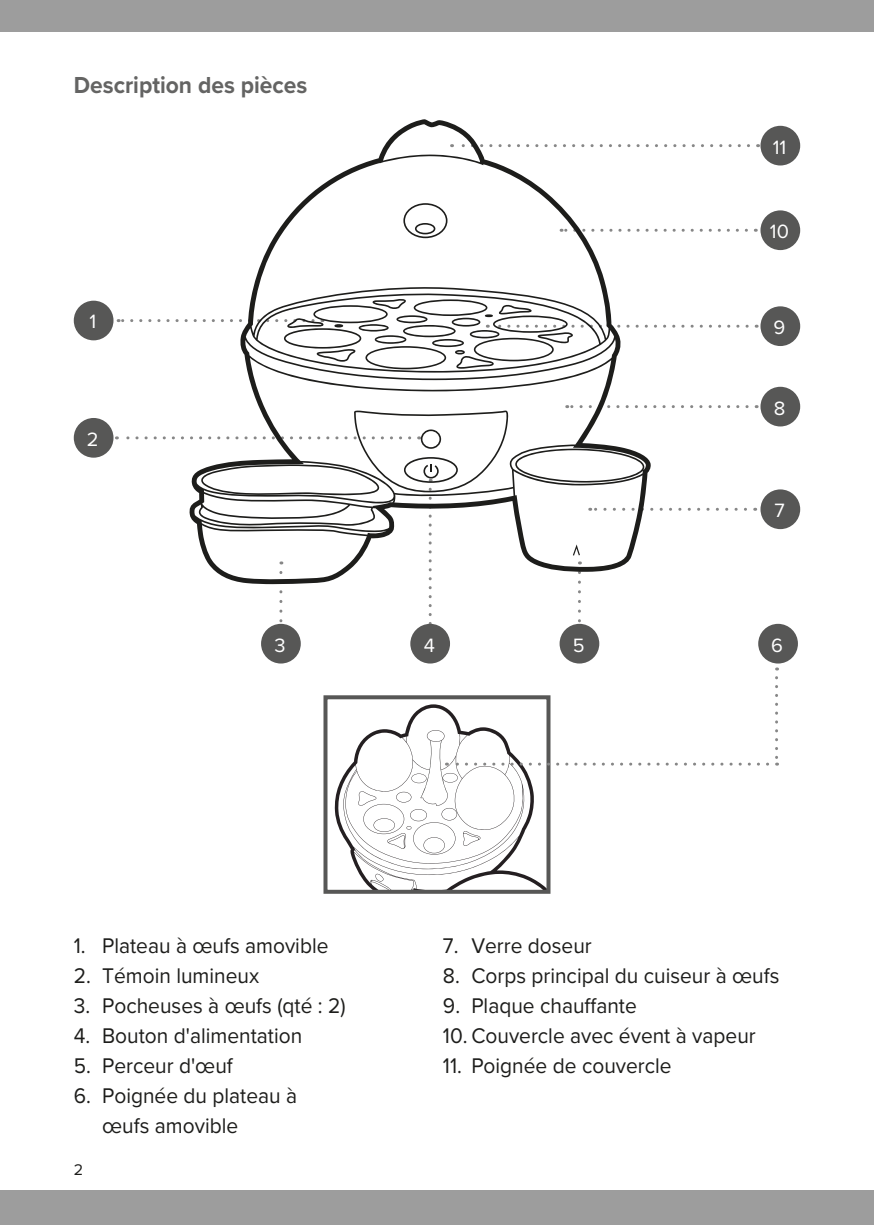
<style>
.page{position:relative;width:874px;height:1225px;background:#fff}
.page>*{position:absolute;margin:0;border:0;box-sizing:border-box;transform-origin:0 0}
.t1{font:700 24px "Proxima Nova";color:#646463;scale:.95 1}
.t2{font:22px/30px "Proxima Nova";color:#1d1d1b;scale:.95 1}
.t3{font:20px "Proxima Nova";color:#fff}
.t4{font:16px "Proxima Nova";color:#1d1d1b}
</style>
<div class="page">
<div style="left:856px;top:0;width:17px;height:31px;background:#9d9d9d"></div>
<div style="left:856px;top:1191px;width:17px;height:34px;background:#9d9d9d"></div>
<div style="left:0;top:0;width:856px;height:31px;background:#9d9d9d"></div>
<div style="left:0;top:1191px;width:856px;height:34px;background:#9d9d9d"></div>
<svg style="left:323px;top:695px;width:228px;height:199px"></svg>
<div style="left:410px;top:624px;width:40px;height:39px;background:#575756;border-radius:50%"></div>
<svg style="left:577px;top:590px;width:3px;height:34px"></svg>
<div style="left:559px;top:624px;width:40px;height:39px;background:#575756;border-radius:50%"></div>
<div style="left:261px;top:624px;width:39px;height:39px;background:#575756;border-radius:50%"></div>
<svg style="left:775px;top:677px;width:2px;height:88px"></svg>
<svg style="left:333px;top:704px;width:434px;height:187px"></svg>
<div style="left:760px;top:489px;width:39px;height:40px;background:#575756;border-radius:50%"></div>
<svg style="left:650px;top:508px;width:95px;height:3px"></svg>
<div style="left:757px;top:624px;width:40px;height:39px;background:#575756;border-radius:50%"></div>
<div style="left:760px;top:387px;width:39px;height:39px;background:#575756;border-radius:50%"></div>
<svg style="left:653px;top:405px;width:93px;height:3px"></svg>
<div style="left:760px;top:306px;width:39px;height:40px;background:#575756;border-radius:50%"></div>
<div style="left:760px;top:210px;width:39px;height:40px;background:#575756;border-radius:50%"></div>
<svg style="left:654px;top:229px;width:92px;height:3px"></svg>
<div style="left:760px;top:126px;width:39px;height:39px;background:#575756;border-radius:50%"></div>
<svg style="left:655px;top:144px;width:93px;height:3px"></svg>
<div style="left:74px;top:301px;width:39px;height:39px;background:#575756;border-radius:50%"></div>
<div style="left:74px;top:418px;width:39px;height:40px;background:#575756;border-radius:50%"></div>
<svg style="left:247px;top:119px;width:403px;height:465px"></svg>
<svg style="left:116px;top:410px;width:392px;height:220px"></svg>
<svg style="left:118px;top:299px;width:628px;height:70px"></svg>
<svg style="left:403px;top:203px;width:44px;height:35px"></svg>
<svg style="left:572px;top:544px;width:7px;height:11px"></svg>
<p class="t1" style="left:74px;top:67px;width:247px">Description des pièces</p>
<p class="t3" style="left:89px;top:307px;width:8px">1</p>
<p class="t3" style="left:87px;top:424px;width:13px">2</p>
<p class="t3" style="left:274px;top:630px;width:13px">3</p>
<p class="t3" style="left:423px;top:630px;width:13px">4</p>
<p class="t3" style="left:572px;top:630px;width:13px">5</p>
<p class="t3" style="left:772px;top:132px;width:15px">11</p>
<p class="t3" style="left:769px;top:216px;width:21px">10</p>
<p class="t3" style="left:773px;top:312px;width:13px">9</p>
<p class="t3" style="left:773px;top:393px;width:13px">8</p>
<p class="t3" style="left:774px;top:495px;width:12px">7</p>
<p class="t3" style="left:771px;top:630px;width:13px">6</p>
<p class="t2" style="left:74px;top:929px;width:269px">1. Plateau à œufs amovible</p>
<p class="t2" style="left:74px;top:959px;width:196px">2. Témoin lumineux</p>
<p class="t2" style="left:74px;top:989px;width:287px">3. Pocheuses à œufs (qté : 2)</p>
<p class="t2" style="left:74px;top:1019px;width:242px">4. Bouton d'alimentation</p>
<p class="t2" style="left:74px;top:1049px;width:169px">5. Perceur d'œuf</p>
<p class="t2" style="left:102px;top:1079px;width:207px;text-indent:-28px">6. Poignée du plateau à œufs amovible</p>
<p class="t4" style="left:74px;top:1158px;width:11px">2</p>
<p class="t2" style="left:443px;top:929px;width:158px">7. Verre doseur</p>
<p class="t2" style="left:443px;top:959px;width:355px">8. Corps principal du cuiseur à œufs</p>
<p class="t2" style="left:443px;top:989px;width:205px">9. Plaque chauffante</p>
<p class="t2" style="left:443px;top:1019px;width:330px">10. Couvercle avec évent à vapeur</p>
<p class="t2" style="left:443px;top:1049px;width:242px">11. Poignée de couvercle</p>
</div>
